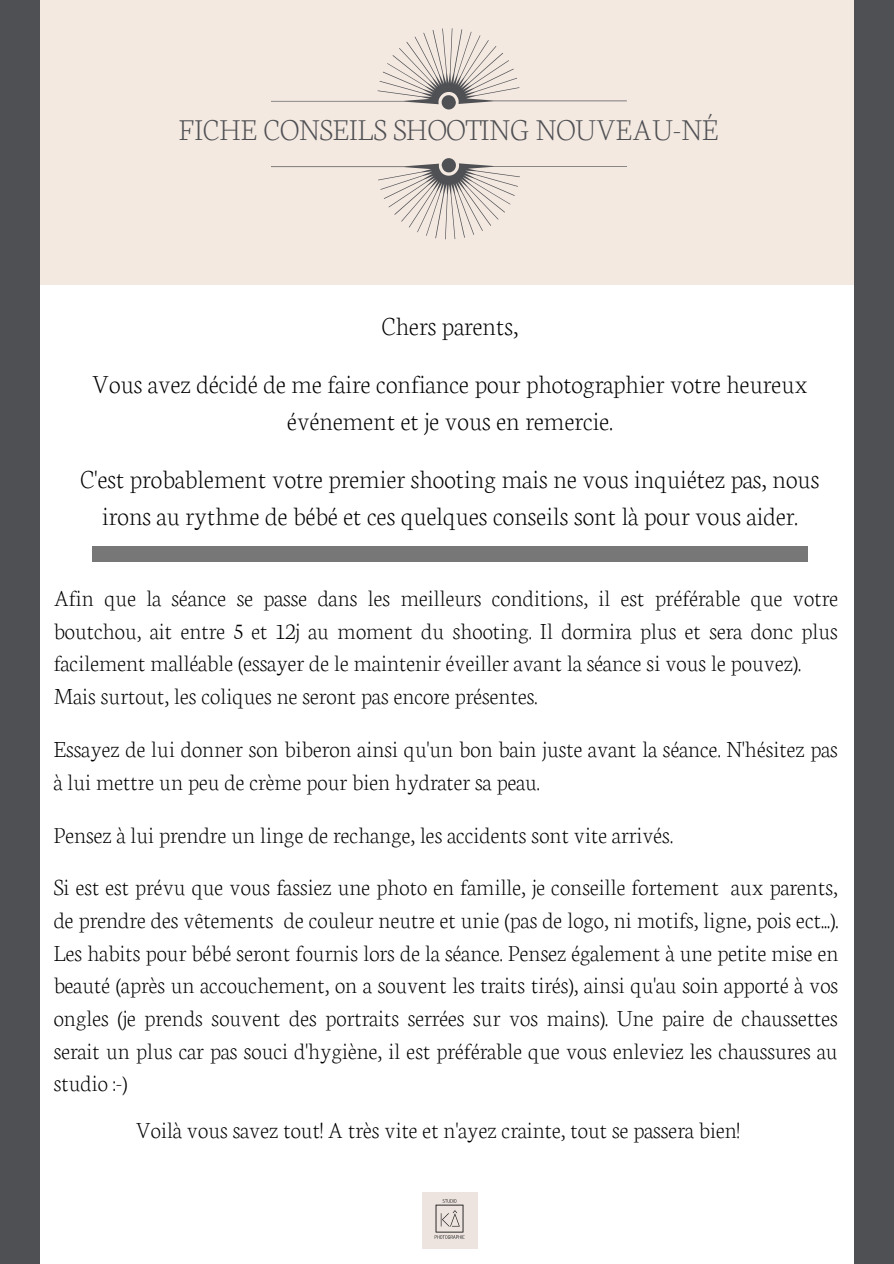
<style>
.page{position:relative;width:894px;height:1264px;background:#fff}
.page>*{position:absolute;margin:0;border:0;box-sizing:border-box;transform-origin:0 0}
.t1{font:200 31.5px "Neuton";color:#4f5054}
.t2{font:200 27px/57.6px "Neuton";color:#000;text-align:center}
.t3{font:200 24px/32.7px "Neuton";color:#000}
</style>
<div class="page">
<div style="left:39px;top:0;width:814px;height:285px;background:#f4e9e1"></div>
<svg style="left:271px;top:28px;width:355px;height:81px"></svg>
<svg style="left:271px;top:158px;width:355px;height:81px"></svg>
<div style="left:854px;top:0;width:39px;height:1263px;background:#4f5054"></div>
<div style="left:0;top:0;width:39px;height:1263px;background:#4f5054"></div>
<div style="left:92px;top:546px;width:715px;height:15px;background:#777"></div>
<img style="left:422px;top:1192px;width:55px;height:55px">
<h1 class="t1" style="left:179px;top:108px;width:541px">FICHE CONSEILS SHOOTING NOUVEAU-NÉ</h1>
<p class="t2" style="left:92px;top:296px;width:716px">Chers parents,<br>Vous avez décidé de me faire confiance pour photographier votre heureux</p>
<p class="t2" style="left:81px;top:390px;width:740px">événement et je vous en remercie.<br>C'est probablement votre premier shooting mais ne vous inquiétez pas, nous</p>
<p class="t2" style="left:102px;top:485px;width:697px">irons au rythme de bébé et ces quelques conseils sont là pour vous aider.</p>
<p class="t3" style="left:54px;top:580px;width:785px">Afin que la séance se passe dans les meilleurs conditions, il est préférable que votre boutchou, ait entre 5 et 12j au moment du shooting. Il dormira plus et sera donc plus facilement malléable (essayer de le maintenir éveiller avant la séance si vous le pouvez).<br>Mais surtout, les coliques ne seront pas encore présentes.</p>
<p class="t3" style="left:54px;top:731px;width:785px">Essayez de lui donner son biberon ainsi qu'un bon bain juste avant la séance. N'hésitez pas à lui mettre un peu de crème pour bien hydrater sa peau.</p>
<p class="t3" style="left:54px;top:816px;width:620px">Pensez à lui prendre un linge de rechange, les accidents sont vite arrivés.</p>
<p class="t3" style="left:54px;top:869px;width:786px;text-align:justify">Si est est prévu que vous fassiez une photo en famille, je conseille fortement aux parents, de prendre des vêtements de couleur neutre et unie (pas de logo, ni motifs, ligne, pois ect...).<br>Les habits pour bébé seront fournis lors de la séance. Pensez également à une petite mise en beauté (après un accouchement, on a souvent les traits tirés), ainsi qu'au soin apporté à vos ongles (je prends souvent des portraits serrées sur vos mains). Une paire de chaussettes serait un plus car pas souci d'hygiène, il est préférable que vous enleviez les chaussures au studio :-)</p>
<p class="t3" style="left:136px;top:1112px;width:605px">Voilà vous savez tout! A très vite et n'ayez crainte, tout se passera bien!</p>
</div>
